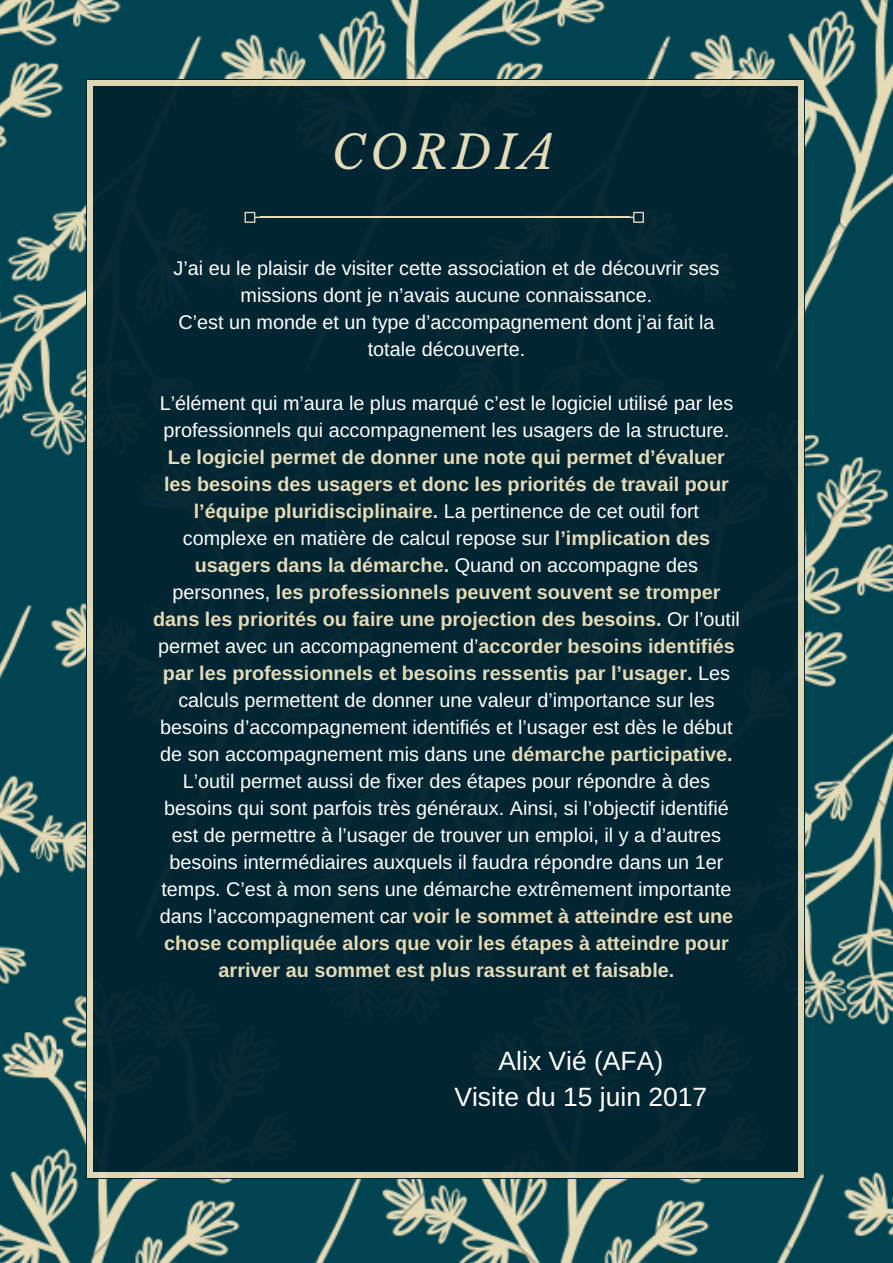
<style>
.page{position:relative;width:893px;height:1263px;background:#fff}
.page>*{position:absolute;margin:0;border:0;box-sizing:border-box;transform-origin:0 0}
.t1{font:italic 46.35px "Libre Baskerville";letter-spacing:.1em;color:#e5dbb7}
.t2{font:26.4px/36px "Arimo";color:#fff;text-align:center}
.t3{font:19.8px/27px "Arimo";color:#fff;text-align:center}
.s1{font-weight:700;color:#e5dbb7}
</style>
<div class="page">
<img style="left:0;top:0;width:892px;height:1262px">
<div style="left:87px;top:80px;width:717px;height:1098px;background:#012531"></div>
<svg style="left:798px;top:1173px;width:5px;height:5px"></svg>
<div style="left:87px;top:85px;width:5px;height:1088px;background:#ddd6b3"></div>
<svg style="left:87px;top:1173px;width:5px;height:5px"></svg>
<div style="left:798px;top:85px;width:5px;height:1088px;background:#ddd6b3"></div>
<div style="left:92px;top:1172px;width:706px;height:6px;background:#ddd6b3"></div>
<svg style="left:798px;top:80px;width:5px;height:5px"></svg>
<svg style="left:87px;top:80px;width:5px;height:5px"></svg>
<div style="left:92px;top:80px;width:706px;height:6px;background:#ddd6b3"></div>
<hr style="left:260px;top:217px;width:369px;height:1px;background:#e5dbb7">
<svg style="left:629px;top:212px;width:15px;height:11px"></svg>
<svg style="left:244px;top:212px;width:16px;height:11px"></svg>
<h1 class="t1" style="left:332px;top:124px;width:225px">CORDIA</h1>
<p class="t3" style="left:173px;top:255px;width:547px">J’ai eu le plaisir de visiter cette association et de découvrir ses missions dont je n’avais aucune connaissance.<br>C’est un monde et un type d’accompagnement dont j’ai fait la totale découverte.</p>
<p class="t3" style="left:160px;top:390px;width:575px;text-align:left">L’élément qui m’aura le plus marqué c’est le logiciel utilisé par les professionnels qui accompagnement les usagers de la structure.</p>
<p class="t3" style="left:153px;top:444px;width:588px"><span class="s1">Le logiciel permet de donner une note qui permet d’évaluer les besoins des usagers et donc les priorités de travail pour l’équipe pluridisciplinaire.</span> La pertinence de cet outil fort complexe en matière de calcul repose sur <span class="s1">l’implication des usagers dans la démarche.</span> Quand on accompagne des personnes, <span class="s1">les professionnels peuvent souvent se tromper dans les priorités ou faire une projection des besoins.</span> Or l’outil permet avec un accompagnement d’<span class="s1">accorder besoins identifiés par les professionnels et besoins ressentis par l’usager.</span> Les calculs permettent de donner une valeur d’importance sur les besoins d’accompagnement identifiés et l’usager est dès le début de son accompagnement mis dans une <span class="s1">démarche participative.<br></span>L’outil permet aussi de fixer des étapes pour répondre à des besoins qui sont parfois très généraux. Ainsi, si l’objectif identifié est de permettre à l’usager de trouver un emploi, il y a d’autres besoins intermédiaires auxquels il faudra répondre dans un 1er temps. C’est à mon sens une démarche extrêmement importante dans l’accompagnement car <span class="s1">voir le sommet à atteindre est une chose compliquée alors que voir les étapes à atteindre pour arriver au sommet est plus rassurant et faisable.</span></p>
<h2 class="t2" style="left:454px;top:1043px;width:254px">Alix Vié (AFA)<br>Visite du 15 juin 2017</h2>
</div>
